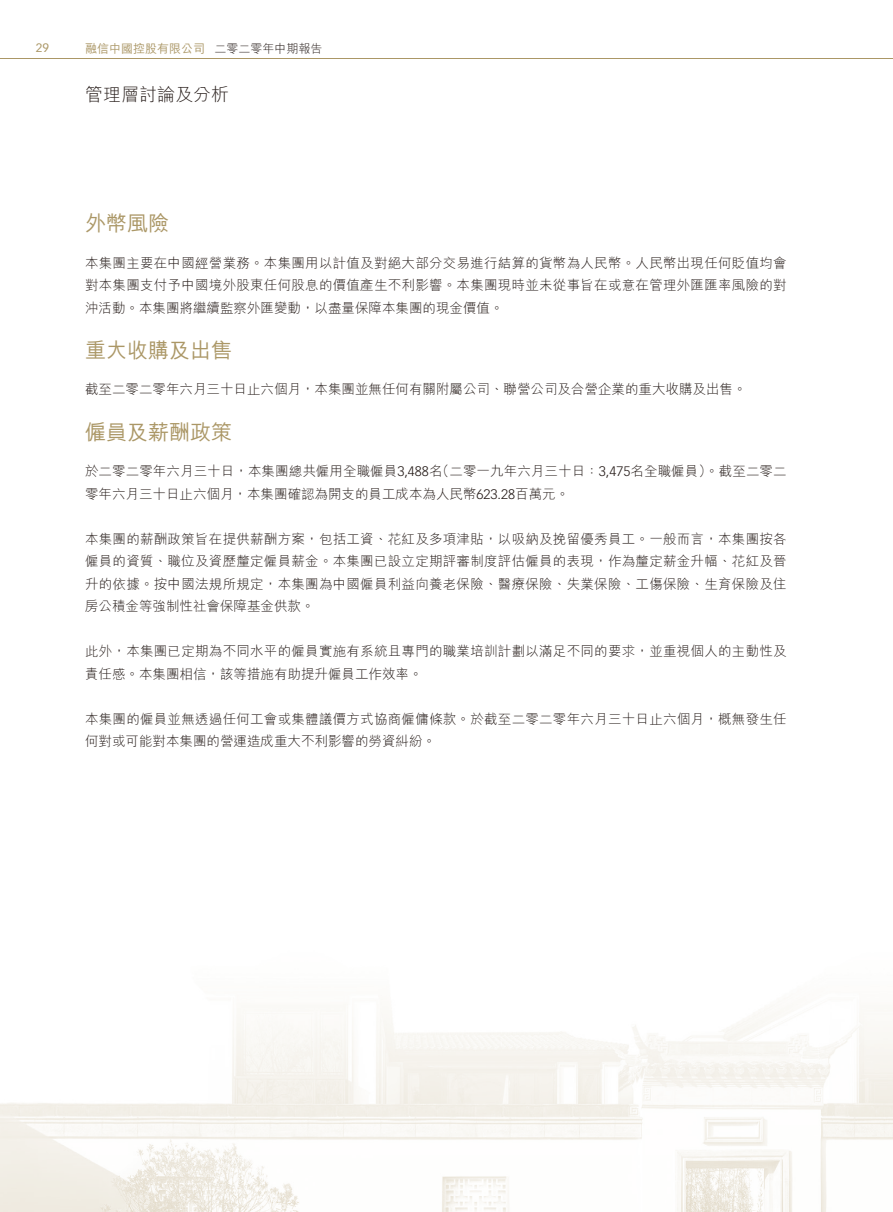
<style>
.page{position:relative;width:893px;height:1212px;background:#fff}
.page>*{position:absolute;margin:0;border:0;box-sizing:border-box;transform-origin:0 0}
.t1{font:21px "M Hei HK Medium E Ten B5 H";color:#ab9766}
.t2{font:18px "M Hei HK Light E Ten B5 H";color:#231916}
.t3{font:13.5px/22.5px "M Hei HK Light E Ten B5 H";letter-spacing:.005em;color:#231916}
.t4{font:12px "M Hei HK Medium E Ten B5 H";color:#ab9766}
.t5{font:12px "Vectora LT Std";color:#ab9766}
.s1{font-family:"M Hei HK Light E Ten B5 H";color:#231916}
.s2{font-family:"Vectora LT Std";font-weight:300}
</style>
<div class="page">
<img style="left:0;top:1010px;width:893px;height:202px">
<hr style="left:0;top:58px;width:893px;height:1px;background:#ab9766">
<p class="t5" style="left:36px;top:42px;width:15px">29</p>
<p class="t4" style="left:85px;top:44px;width:239px">融信中國控股有限公司 <span class="s1">二零二零年中期報告</span></p>
<h2 class="t2" style="left:85px;top:88px;width:146px">管理層討論及分析</h2>
<h1 class="t1" style="left:85px;top:216px;width:85px">外幣風險</h1>
<p class="t3" style="left:85px;top:253px;width:703px;text-align:justify">本集團主要在中國經營業務。本集團用以計值及對絕大部分交易進行結算的貨幣為人民幣。人民幣出現任何貶值均會對本集團支付予中國境外股東任何股息的價值產生不利影響。本集團現時並未從事旨在或意在管理外匯匯率風險的對沖活動。本集團將繼續監察外匯變動，以盡量保障本集團的現金價值。</p>
<h1 class="t1" style="left:85px;top:342px;width:148px">重大收購及出售</h1>
<p class="t3" style="left:85px;top:380px;width:663px">截至二零二零年六月三十日止六個月，本集團並無任何有關附屬公司、聯營公司及合營企業的重大收購及出售。</p>
<h1 class="t1" style="left:85px;top:424px;width:148px">僱員及薪酬政策</h1>
<p class="t3" style="left:85px;top:462px;width:703px">於二零二零年六月三十日，本集團總共僱用全職僱員<span class="s2">3,488</span>名（二零一九年六月三十日：<span class="s2">3,475</span>名全職僱員）。截至二零二零年六月三十日止六個月，本集團確認為開支的員工成本為人民幣<span class="s2">623.28</span>百萬元。</p>
<p class="t3" style="left:85px;top:529px;width:703px;text-align:justify">本集團的薪酬政策旨在提供薪酬方案，包括工資、花紅及多項津貼，以吸納及挽留優秀員工。一般而言，本集團按各僱員的資質、職位及資歷釐定僱員薪金。本集團已設立定期評審制度評估僱員的表現，作為釐定薪金升幅、花紅及晉升的依據。按中國法規所規定，本集團為中國僱員利益向養老保險、醫療保險、失業保險、工傷保險、生育保險及住房公積金等強制性社會保障基金供款。</p>
<p class="t3" style="left:85px;top:642px;width:703px">此外，本集團已定期為不同水平的僱員實施有系統且專門的職業培訓計劃以滿足不同的要求，並重視個人的主動性及責任感。本集團相信，該等措施有助提升僱員工作效率。</p>
<p class="t3" style="left:85px;top:709px;width:703px">本集團的僱員並無透過任何工會或集體議價方式協商僱傭條款。於截至二零二零年六月三十日止六個月，概無發生任何對或可能對本集團的營運造成重大不利影響的勞資糾紛。</p>
</div>
